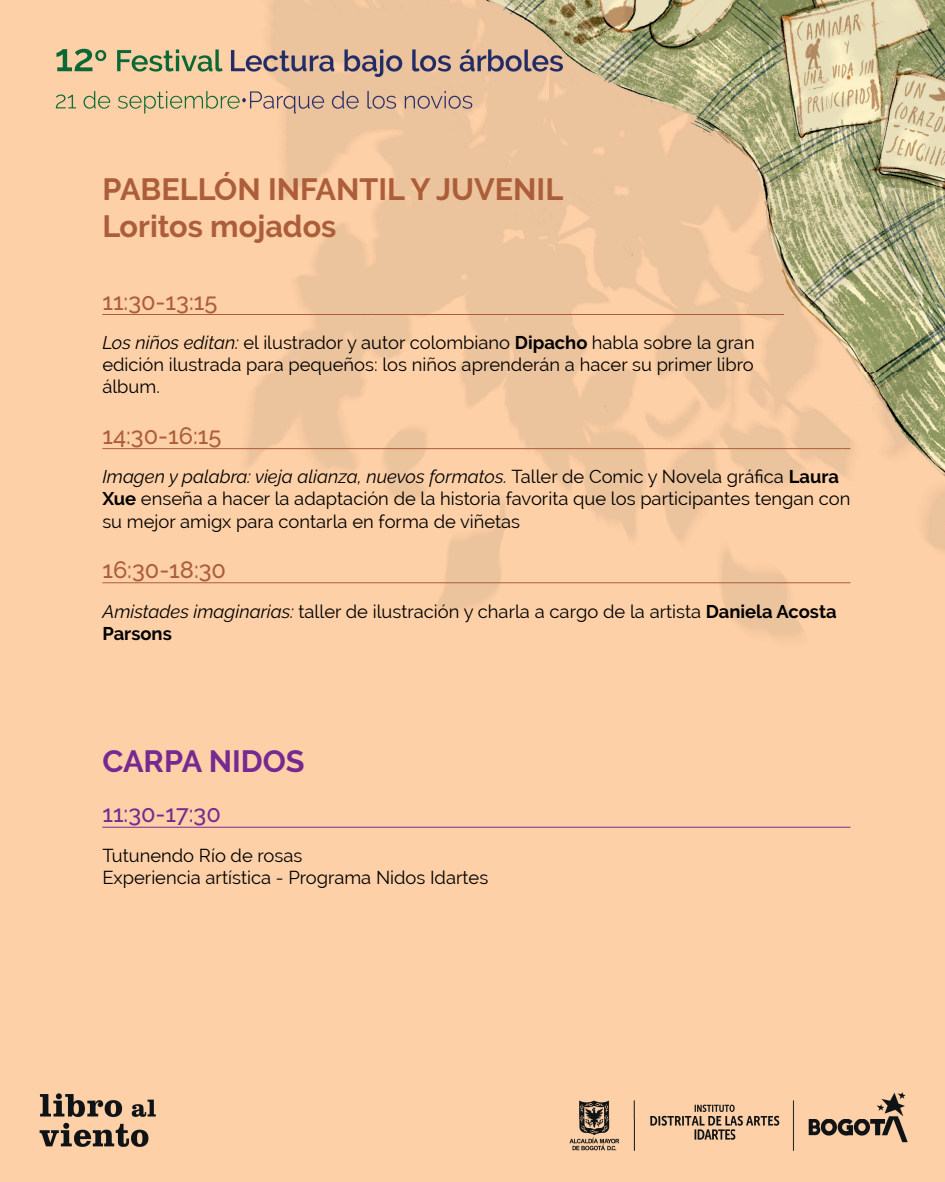
<style>
.page{position:relative;width:945px;height:1182px;background:#fff}
.page>*{position:absolute;margin:0;border:0;box-sizing:border-box;transform-origin:0 0}
.t1{font:700 30.62px/36.8px "Raleway";color:#ac5e3a}
.t2{font:700 30.62px "Raleway";color:#762a91}
.t3{font:500 23.62px "Raleway";color:#ac5e3a}
.t4{font:500 23.62px "Raleway";color:#762a91}
.t5{font:18.38px/22.1px "Raleway";color:#000001}
.s1{font-style:italic}
.s2{font-weight:700}
</style>
<div class="page">
<img style="left:0;top:0;width:945px;height:1181px">
<hr style="left:102px;top:314px;width:682px;height:1px;background:#ac5e3a">
<hr style="left:102px;top:448px;width:748px;height:1px;background:#ac5e3a">
<hr style="left:102px;top:582px;width:748px;height:1px;background:#ac5e3a">
<hr style="left:102px;top:826px;width:748px;height:1px;background:#762a91">
<h1 class="t1" style="left:102px;top:171px;width:462px">PABELLÓN INFANTIL Y JUVENIL<br>Loritos mojados</h1>
<p class="t3" style="left:102px;top:288px;width:116px">11:30-13:15</p>
<p class="t5" style="left:102px;top:331px;width:654px;text-align:justify"><span class="s1">Los niños editan:</span> el ilustrador y autor colombiano <span class="s2">Dipacho</span> habla sobre la gran edición ilustrada para pequeños: los niños aprenderán a hacer su primer libro álbum.</p>
<p class="t3" style="left:102px;top:422px;width:121px">14:30-16:15</p>
<p class="t5" style="left:102px;top:466px;width:750px"><span class="s1">Imagen y palabra: vieja alianza, nuevos formatos.</span> Taller de Comic y Novela gráfica <span class="s2">Laura<br>Xue</span> enseña a hacer la adaptación de la historia favorita que los participantes tengan con su mejor amigx para contarla en forma de viñetas</p>
<p class="t3" style="left:102px;top:556px;width:125px">16:30-18:30</p>
<p class="t5" style="left:102px;top:600px;width:736px"><span class="s1">Amistades imaginarias:</span> taller de ilustración y charla a cargo de la artista <span class="s2">Daniela Acosta<br>Parsons</span></p>
<h1 class="t2" style="left:102px;top:743px;width:204px">CARPA NIDOS</h1>
<p class="t4" style="left:102px;top:800px;width:120px">11:30-17:30</p>
<p class="t5" style="left:102px;top:844px;width:388px">Tutunendo Río de rosas<br>Experiencia artística - Programa Nidos Idartes</p>
</div>
